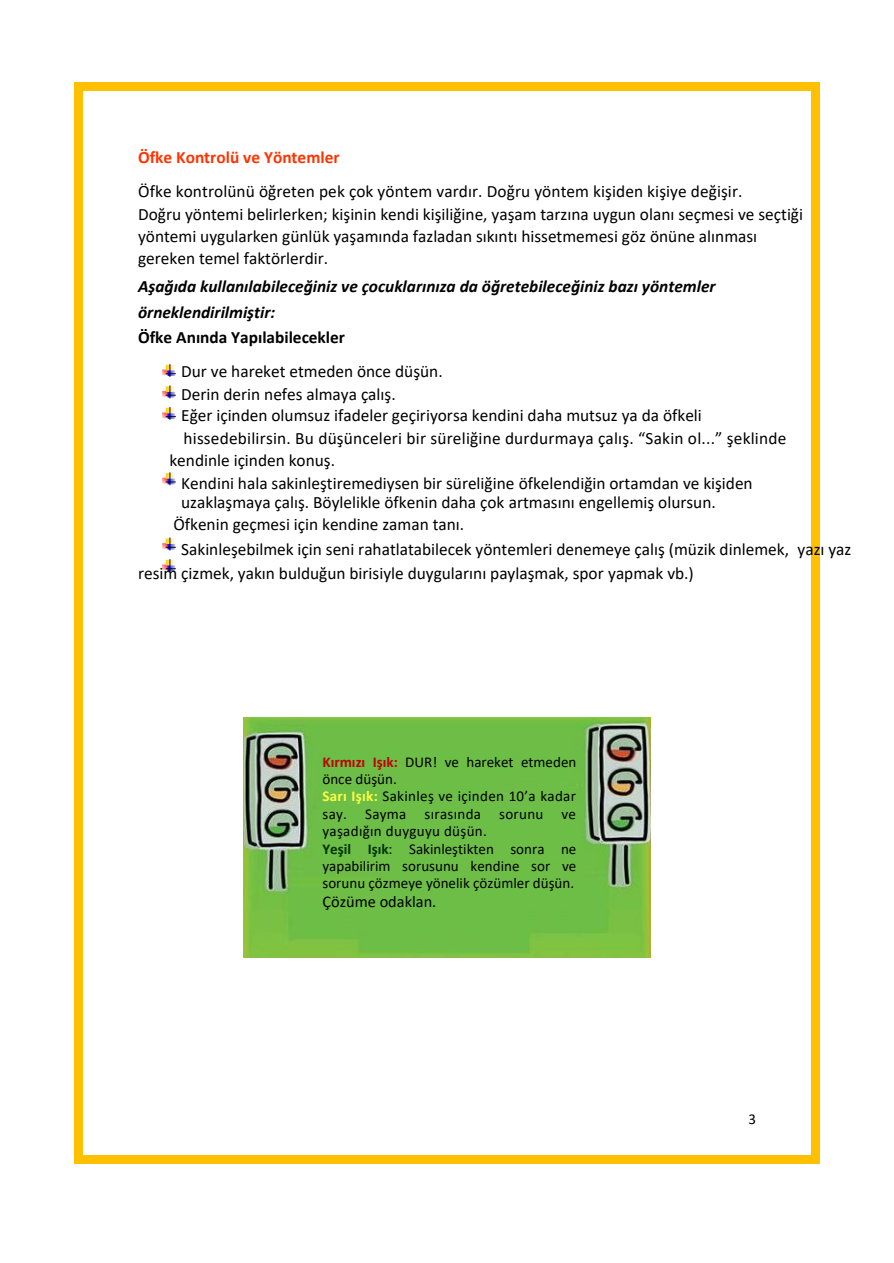
<style>
.page{position:relative;width:894px;height:1263px;background:#fff}
.page>*{position:absolute;margin:0;border:0;box-sizing:border-box;transform-origin:0 0}
.t1{font:17.25px/24.9px "Calibri";color:#000}
.t2{font:italic 700 17.25px "Calibri";color:#000}
.t3{font:700 17.25px "Calibri";color:#000}
.t4{font:700 17.25px "Calibri";color:#f30}
.t5{font:16.35px "Calibri";color:#000}
.t6{font:15px/17.4px "Calibri";color:#000;text-align:justify}
.s1{font-weight:700;color:#c00000}
.s2{font-weight:700;color:#ffff47}
.s3{font-weight:700;color:#030}
</style>
<div class="page">
<img style="left:162px;top:364px;width:14px;height:208px">
<img style="left:244px;top:717px;width:406px;height:241px">
<div style="left:74px;top:82px;width:8px;height:9px;background:#ffc000"></div>
<div style="left:82px;top:82px;width:729px;height:9px;background:#ffc000"></div>
<div style="left:811px;top:82px;width:8px;height:9px;background:#ffc000"></div>
<div style="left:74px;top:91px;width:8px;height:1064px;background:#ffc000"></div>
<div style="left:811px;top:91px;width:8px;height:1064px;background:#ffc000"></div>
<div style="left:74px;top:1155px;width:8px;height:8px;background:#ffc000"></div>
<div style="left:82px;top:1155px;width:729px;height:8px;background:#ffc000"></div>
<div style="left:811px;top:1155px;width:8px;height:8px;background:#ffc000"></div>
<p class="t4" style="left:138px;top:150px;width:203px">Öfke Kontrolü ve Yöntemler</p>
<p class="t1" style="left:138px;top:181px;width:605px">Öfke kontrolünü öğreten pek çok yöntem vardır. Doğru yöntem kişiden kişiye değişir.</p>
<p class="t1" style="left:138px;top:203px;width:666px">Doğru yöntemi belirlerken; kişinin kendi kişiliğine, yaşam tarzına uygun olanı seçmesi ve seçtiği</p>
<p class="t1" style="left:138px;top:225px;width:620px">yöntemi uygularken günlük yaşamında fazladan sıkıntı hissetmemesi göz önüne alınması</p>
<p class="t1" style="left:138px;top:248px;width:191px">gereken temel faktörlerdir.</p>
<p class="t2" style="left:138px;top:279px;width:579px">Aşağıda kullanılabileceğiniz ve çocuklarınıza da öğretebileceğiniz bazı yöntemler</p>
<p class="t2" style="left:138px;top:305px;width:139px">örneklendirilmiştir:</p>
<p class="t3" style="left:138px;top:331px;width:208px">Öfke Anında Yapılabilecekler</p>
<p class="t1" style="left:181px;top:360px;width:263px">Dur ve hareket etmeden önce düşün.</p>
<p class="t1" style="left:181px;top:383px;width:216px">Derin derin nefes almaya çalış.</p>
<p class="t1" style="left:181px;top:405px;width:522px">Eğer içinden olumsuz ifadeler geçiriyorsa kendini daha mutsuz ya da öfkeli</p>
<p class="t1" style="left:183px;top:427px;width:604px">hissedebilirsin. Bu düşünceleri bir süreliğine durdurmaya çalış. “Sakin ol...” şeklinde</p>
<p class="t1" style="left:169px;top:449px;width:167px">kendinle içinden konuş.</p>
<p class="t1" style="left:181px;top:472px;width:573px">Kendini hala sakinleştiremediysen bir süreliğine öfkelendiğin ortamdan ve kişiden</p>
<p class="t1" style="left:181px;top:491px;width:536px">uzaklaşmaya çalış. Böylelikle öfkenin daha çok artmasını engellemiş olursun.</p>
<p class="t1" style="left:173px;top:513px;width:292px">Öfkenin geçmesi için kendine zaman tanı.</p>
<p class="t1" style="left:138px;top:538px;width:714px;text-indent:43px">Sakinleşebilmek için seni rahatlatabilecek yöntemleri denemeye çalış (müzik dinlemek, yazı yaz resim çizmek, yakın bulduğun birisiyle duygularını paylaşmak, spor yapmak vb.)</p>
<p class="t6" style="left:322px;top:754px;width:255px"><span class="s1">Kırmızı Işık:</span> DUR! ve hareket etmeden önce düşün.</p>
<p class="t6" style="left:322px;top:789px;width:255px"><span class="s2">Sarı Işık:</span> Sakinleş ve içinden 10’a kadar say. Sayma sırasında sorunu ve yaşadığın duyguyu düşün.</p>
<p class="t6" style="left:322px;top:841px;width:255px"><span class="s3">Yeşil Işık</span>: Sakinleştikten sonra ne yapabilirim sorusunu kendine sor ve sorunu çözmeye yönelik çözümler düşün.</p>
<p class="t5" style="left:322px;top:894px;width:115px">Çözüme odaklan.</p>
<p class="t6" style="left:748px;top:1112px;width:9px">3</p>
</div>
